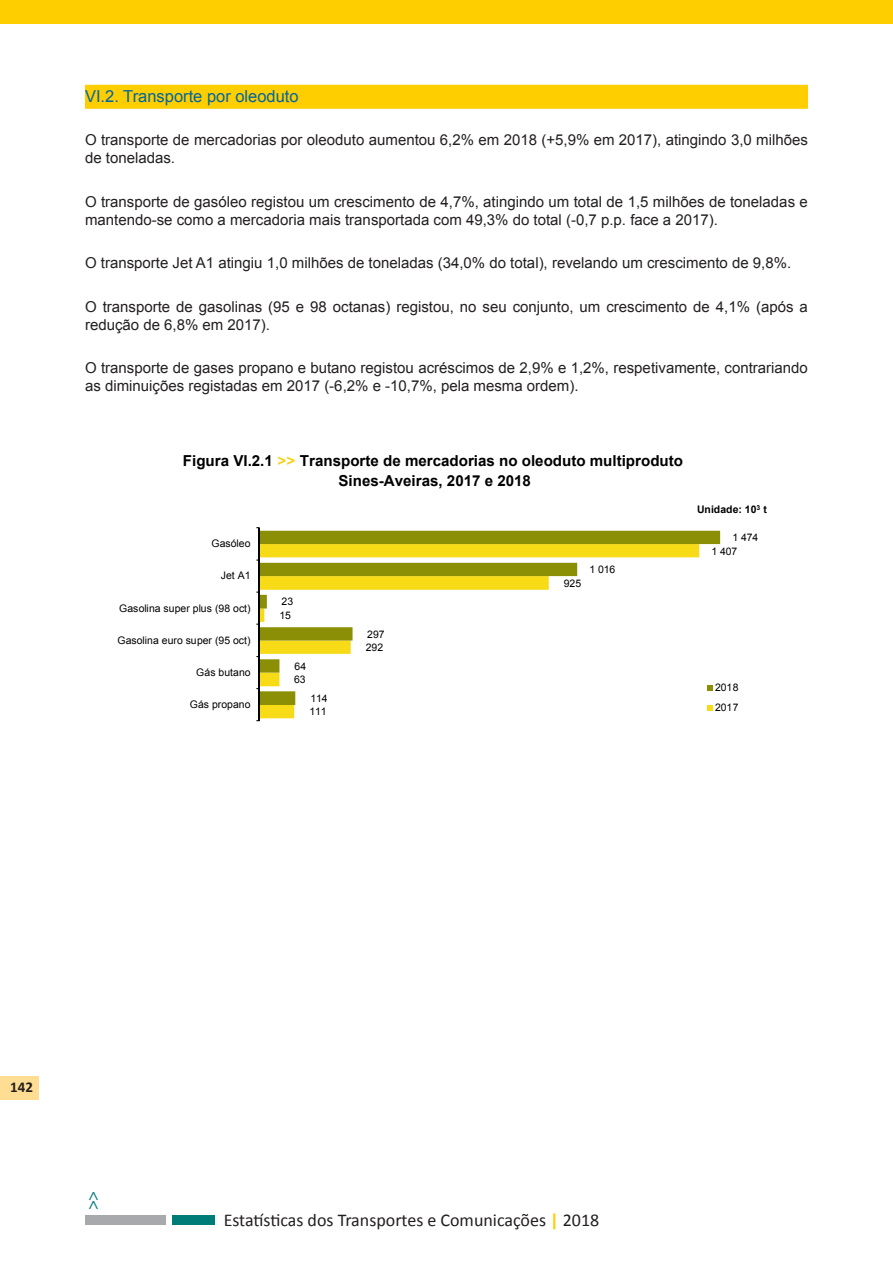
<style>
.page{position:relative;width:893px;height:1263px;background:#fff}
.page>*{position:absolute;margin:0;border:0;box-sizing:border-box;transform-origin:0 0}
.t1{font:18px "Calibri";color:#231f20}
.t2{font:700 18px "Minion Pro";color:#007c78}
.t3{font:16.5px "Arial";color:#0065a0}
.t4{font:700 15.15px/19.5px "Arial";color:#000;text-align:center}
.t5{font:15px/18px "Arial";color:#231f20}
.t6{font:700 15px "Calibri";color:#231f20}
.t7{font:10.5px/20.1px "Arial";letter-spacing:-.005em;color:#000}
.t8{font:700 10.5px "Arial";color:#000}
.s1{color:#f7d117}
.s2{font-weight:700;color:#ffce00}
</style>
<div class="page">
<svg style="left:260px;top:705px;width:35px;height:13px"></svg>
<svg style="left:260px;top:531px;width:460px;height:174px"></svg>
<hr style="left:259px;top:528px;width:1px;height:193px;background:#000">
<svg style="left:708px;top:685px;width:5px;height:6px"></svg>
<svg style="left:708px;top:706px;width:5px;height:5px"></svg>
<div style="left:85px;top:85px;width:723px;height:24px;background:#ffce00"></div>
<div style="left:0;top:0;width:893px;height:23px;background:#ffce00"></div>
<div style="left:0;top:1076px;width:39px;height:23px;background:#ffde93"></div>
<div style="left:85px;top:1215px;width:81px;height:10px;background:#a7a9ac"></div>
<div style="left:172px;top:1215px;width:43px;height:10px;background:#007c78"></div>
<p class="t3" style="left:85px;top:85px;width:215px">VI.2. Transporte por oleoduto</p>
<p class="t5" style="left:85px;top:131px;width:724px">O transporte de mercadorias por oleoduto aumentou 6,2% em 2018 (+5,9% em 2017), atingindo 3,0 milhões de toneladas.</p>
<p class="t5" style="left:85px;top:193px;width:724px">O transporte de gasóleo registou um crescimento de 4,7%, atingindo um total de 1,5 milhões de toneladas e mantendo-se como a mercadoria mais transportada com 49,3% do total (-0,7 p.p. face a 2017).</p>
<p class="t5" style="left:85px;top:254px;width:708px">O transporte Jet A1 atingiu 1,0 milhões de toneladas (34,0% do total), revelando um crescimento de 9,8%.</p>
<p class="t5" style="left:85px;top:298px;width:724px">O transporte de gasolinas (95 e 98 octanas) registou, no seu conjunto, um crescimento de 4,1% (após a redução de 6,8% em 2017).</p>
<p class="t5" style="left:85px;top:359px;width:724px">O transporte de gases propano e butano registou acréscimos de 2,9% e 1,2%, respetivamente, contrariando as diminuições registadas em 2017 (-6,2% e -10,7%, pela mesma ordem).</p>
<p class="t4" style="left:183px;top:452px;width:502px">Figura VI.2.1 <span class="s1">&gt;&gt;</span> Transporte de mercadorias no oleoduto multiproduto sines-Aveiras, 2017 e 2018</p>
<p class="t7" style="left:211px;top:534px;width:41px">Gasóleo</p>
<p class="t7" style="left:221px;top:566px;width:31px">Jet A1</p>
<p class="t7" style="left:119px;top:598px;width:133px">Gasolina super plus (98 oct)</p>
<p class="t7" style="left:117px;top:630px;width:135px">Gasolina euro super (95 oct)</p>
<p class="t7" style="left:196px;top:662px;width:56px">Gás butano</p>
<p class="t7" style="left:190px;top:694px;width:62px">Gás propano</p>
<p class="t7" style="left:282px;top:592px;width:13px">23</p>
<p class="t7" style="left:279px;top:605px;width:13px">15</p>
<p class="t7" style="left:295px;top:656px;width:13px">64</p>
<p class="t7" style="left:294px;top:669px;width:13px">63</p>
<p class="t7" style="left:310px;top:688px;width:19px">114</p>
<p class="t7" style="left:309px;top:701px;width:19px">111</p>
<p class="t7" style="left:367px;top:624px;width:19px">297</p>
<p class="t7" style="left:366px;top:637px;width:19px">292</p>
<p class="t7" style="left:564px;top:573px;width:19px">925</p>
<p class="t7" style="left:589px;top:560px;width:27px">1 016</p>
<p class="t8" style="left:697px;top:503px;width:71px">unidade: 10<sup>3</sup> t</p>
<p class="t7" style="left:732px;top:527px;width:27px">1 474</p>
<p class="t7" style="left:711px;top:541px;width:27px">1 407</p>
<p class="t7" style="left:715px;top:678px;width:25px">2018<br>2017</p>
<p class="t6" style="left:10px;top:1078px;width:24px">142</p>
<p class="t2" style="left:80px;top:1210px;width:21px;rotate:-90deg">&gt;&gt;</p>
<p class="t1" style="left:224px;top:1208px;width:377px">Estatísticas dos Transportes e Comunicações <span class="s2">|</span> 2018</p>
</div>
